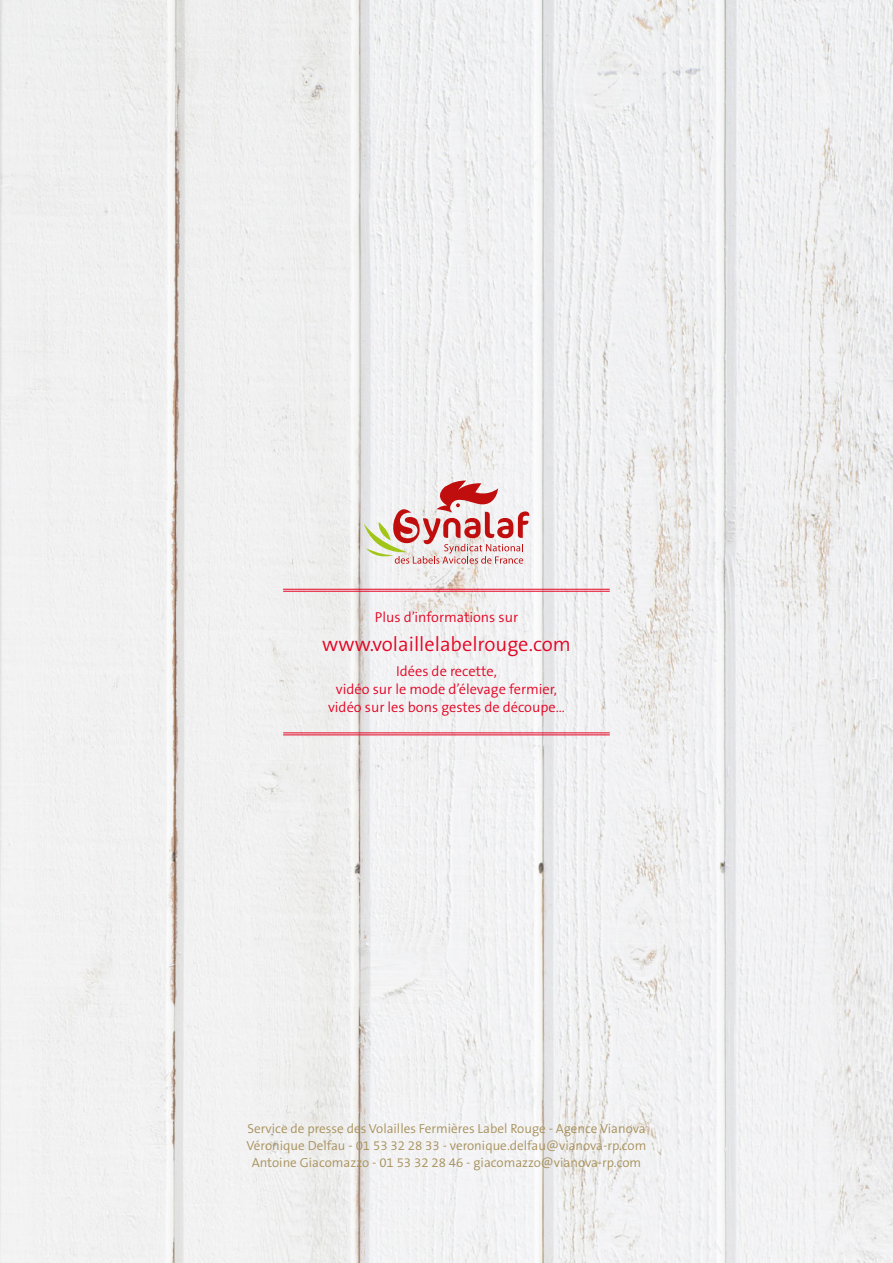
<style>
.page{position:relative;width:893px;height:1263px;background:#fff}
.page>*{position:absolute;margin:0;border:0;box-sizing:border-box;transform-origin:0 0}
.t1{font:300 20.4px "The Sans B Plus W4";color:#e40524}
.t2{font:300 14.4px/18px "The Sans B Plus W4";color:#e40524;text-align:center}
.t3{font:300 13.2px/16.8px "The Sans B Plus W4";color:#a8915c;text-align:center}
</style>
<div class="page">
<img style="left:0;top:0;width:893px;height:1263px">
<hr style="left:283px;top:589px;width:327px;height:1px;background:#e40524">
<hr style="left:283px;top:591px;width:327px;height:1px;background:#e40524">
<hr style="left:283px;top:733px;width:327px;height:1px;background:#e40524">
<hr style="left:283px;top:735px;width:327px;height:1px;background:#e40524">
<svg style="left:364px;top:480px;width:165px;height:84px"></svg>
<p class="t2" style="left:375px;top:608px;width:145px">Plus d’informations sur</p>
<h1 class="t1" style="left:322px;top:631px;width:250px">www.volaillelabelrouge.com</h1>
<p class="t2" style="left:328px;top:662px;width:238px">Idées de recette,<br>vidéo sur le mode d’élevage fermier, vidéo sur les bons gestes de découpe...</p>
<p class="t3" style="left:247px;top:1121px;width:401px">Service de presse des Volailles Fermières Label Rouge - Agence Vianova<br>Véronique Delfau - 01 53 32 28 33 - veronique.delfau@vianova-rp.com<br>Antoine Giacomazzo - 01 53 32 28 46 - giacomazzo@vianova-rp.com</p>
</div>
